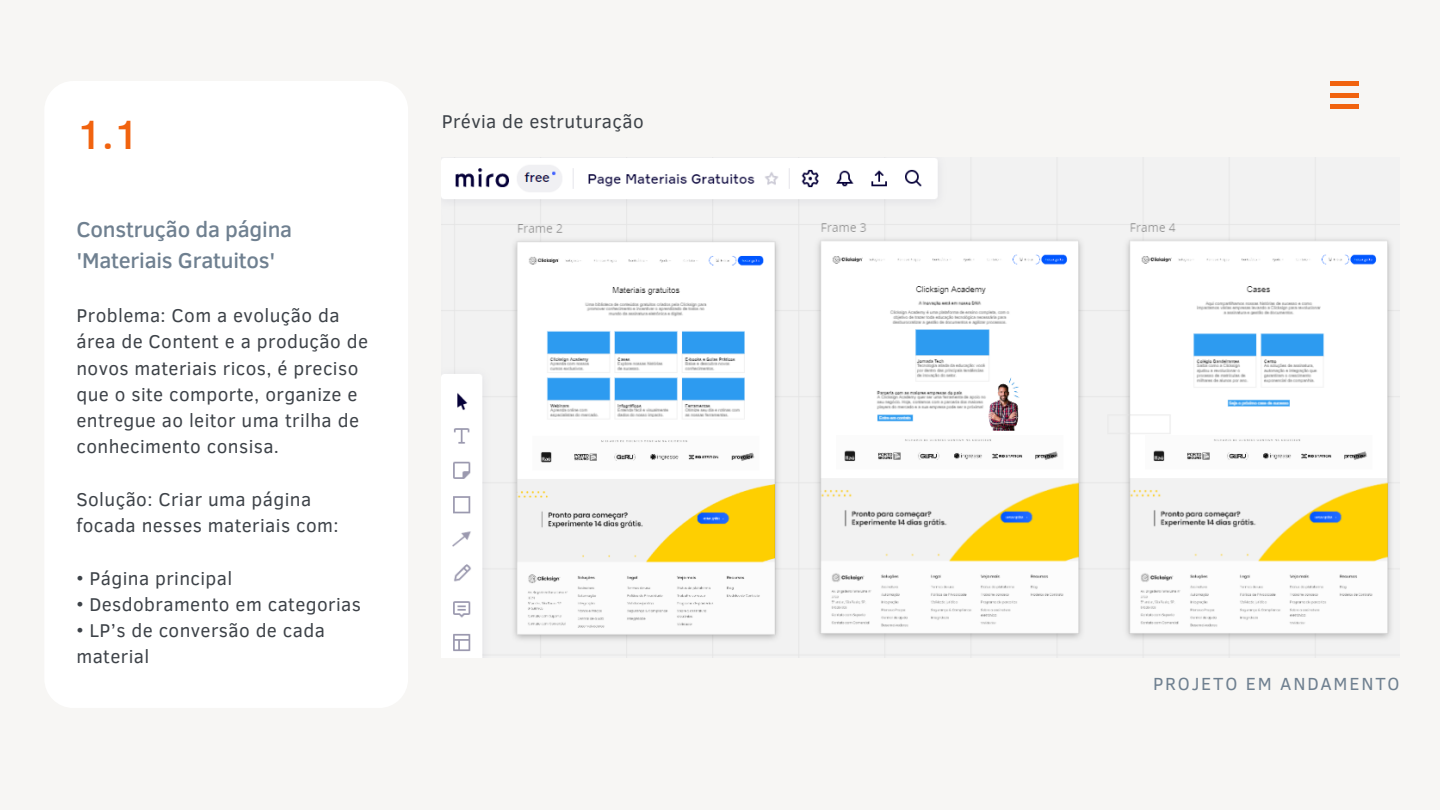
<style>
.page{position:relative;width:1440px;height:810px;background:#f7f6f4}
.page>*{position:absolute;margin:0;border:0;box-sizing:border-box;transform-origin:0 0}
.t1{font:500 42px "Clear Sans";color:#f1630f}
.t2{font:500 22px/30.8px "Clear Sans";letter-spacing:-.01em;color:#6f8090}
.t3{font:19px/26.2px "Clear Sans";letter-spacing:.02em;color:#3d4248}
.t4{font:18px "Clear Sans";letter-spacing:.1em;color:#6f8090}
</style>
<div class="page">
<div style="left:44px;top:81px;width:364px;height:627px;background:#fff;border-radius:29px"></div>
<img style="left:442px;top:157px;width:957px;height:500px">
<div style="left:1331px;top:81px;width:28px;height:5px;background:#f1630f"></div>
<hr style="left:1331px;top:93px;width:28px;height:4px;background:#f1630f">
<hr style="left:1331px;top:105px;width:28px;height:4px;background:#f1630f">
<p class="t1" style="left:76px;top:103px;width:64px">1.1</p>
<p class="t2" style="left:76px;top:213px;width:217px">Construção da página 'Materiais Gratuitos'</p>
<p class="t3" style="left:76px;top:301px;width:293px">Problema: Com a evolução da área de Content e a produção de novos materiais ricos, é preciso que o site comporte, organize e entregue ao leitor uma trilha de conhecimento consisa.</p>
<p class="t3" style="left:76px;top:485px;width:264px">Solução: Criar uma página focada nesses materiais com:</p>
<p class="t3" style="left:76px;top:564px;width:157px">• Página principal</p>
<p class="t3" style="left:76px;top:590px;width:286px">• Desdobramento em categorias</p>
<p class="t3" style="left:76px;top:616px;width:250px">• LP’s de conversão de cada material</p>
<p class="t3" style="left:442px;top:107px;width:204px">Prévia de estruturação</p>
<p class="t4" style="left:1153px;top:671px;width:248px">PROJETO EM ANDAMENTO</p>
</div>
